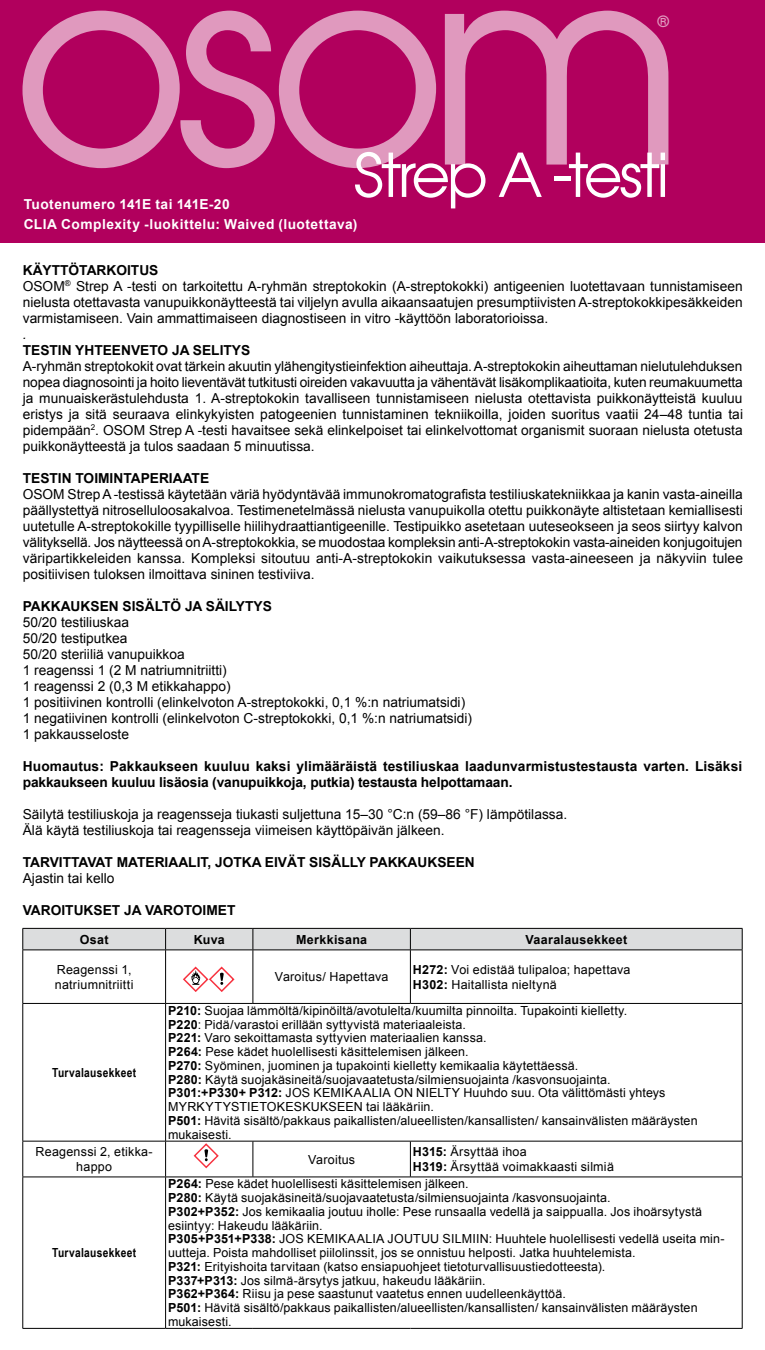
<style>
.page{position:relative;width:765px;height:1350px;background:#fff}
.page>*{position:absolute;margin:0;border:0;box-sizing:border-box;transform-origin:0 0}
.t1{font:60px "Avant Garde";letter-spacing:-.055em;color:#fff}
.t2{font:500 15.5px "Avant Garde";color:#e099be}
.t3{font:13.75px/16px "Arial";color:#000}
.t4{font:700 13.75px/16px "Arial";color:#000}
.t5{font:700 13.75px/20px "Arial";letter-spacing:.035em;color:#fff}
.t6{font:italic 13.75px "Arial";color:#000}
.t7{font:12.5px/13.8px "Arial";letter-spacing:.01em;color:#000}
.t8{font:700 12.5px "Arial";letter-spacing:.025em;color:#000}
.t9{font:700 12.5px "Arial Narrow";letter-spacing:.025em;color:#000}
.s1{font-weight:700}
</style>
<div class="page">
<div style="left:0;top:0;width:765px;height:243px;background:#b1005d"></div>
<svg style="left:23px;top:11px;width:413px;height:157px"></svg>
<svg style="left:445px;top:11px;width:223px;height:154px"></svg>
<div style="left:22px;top:928px;width:721px;height:22px;background:#dcddde"></div>
<hr style="left:22px;top:949px;width:144px;height:1px;background:#000">
<hr style="left:22px;top:950px;width:1px;height:53px;background:#000">
<hr style="left:166px;top:949px;width:87px;height:1px;background:#000">
<hr style="left:165px;top:950px;width:1px;height:53px;background:#000">
<hr style="left:253px;top:949px;width:157px;height:1px;background:#000">
<hr style="left:252px;top:950px;width:1px;height:53px;background:#000">
<hr style="left:410px;top:949px;width:332px;height:1px;background:#000">
<hr style="left:410px;top:950px;width:1px;height:53px;background:#000">
<hr style="left:742px;top:950px;width:1px;height:53px;background:#000">
<hr style="left:22px;top:1003px;width:144px;height:1px;background:#000">
<hr style="left:22px;top:1004px;width:1px;height:137px;background:#000">
<hr style="left:166px;top:1003px;width:87px;height:1px;background:#000">
<hr style="left:165px;top:1004px;width:1px;height:137px;background:#000">
<hr style="left:253px;top:1003px;width:157px;height:1px;background:#000">
<hr style="left:410px;top:1003px;width:332px;height:1px;background:#000">
<hr style="left:742px;top:1004px;width:1px;height:137px;background:#000">
<hr style="left:22px;top:1141px;width:144px;height:1px;background:#000">
<hr style="left:22px;top:1141px;width:1px;height:36px;background:#000">
<hr style="left:166px;top:1141px;width:87px;height:1px;background:#000">
<hr style="left:165px;top:1141px;width:1px;height:36px;background:#000">
<hr style="left:253px;top:1141px;width:157px;height:1px;background:#000">
<hr style="left:252px;top:1141px;width:1px;height:36px;background:#000">
<hr style="left:410px;top:1141px;width:332px;height:1px;background:#000">
<hr style="left:410px;top:1141px;width:1px;height:36px;background:#000">
<hr style="left:742px;top:1141px;width:1px;height:36px;background:#000">
<hr style="left:22px;top:1177px;width:144px;height:1px;background:#000">
<hr style="left:22px;top:1177px;width:1px;height:151px;background:#000">
<hr style="left:166px;top:1177px;width:87px;height:1px;background:#000">
<hr style="left:165px;top:1177px;width:1px;height:151px;background:#000">
<hr style="left:253px;top:1177px;width:157px;height:1px;background:#000">
<hr style="left:410px;top:1177px;width:332px;height:1px;background:#000">
<hr style="left:742px;top:1177px;width:1px;height:151px;background:#000">
<hr style="left:22px;top:1328px;width:144px;height:1px;background:#000">
<hr style="left:166px;top:1328px;width:87px;height:1px;background:#000">
<hr style="left:253px;top:1328px;width:157px;height:1px;background:#000">
<hr style="left:410px;top:1328px;width:332px;height:1px;background:#000">
<svg style="left:183px;top:967px;width:52px;height:25px"></svg>
<svg style="left:194px;top:1143px;width:25px;height:25px"></svg>
<p class="t2" style="left:657px;top:11px;width:14px">®</p>
<h1 class="t1" style="left:354px;top:138px;width:317px">Strep A -testi</h1>
<p class="t5" style="left:24px;top:194px;width:335px">Tuotenumero 141E tai 141E-20<br>CLIA Complexity -luokittelu: Waived (luotettava)</p>
<p class="t3" style="left:23px;top:262px;width:721px"><span class="s1">KÄYTTÖTARKOITUS<br></span>OSOM<sup>®</sup> Strep A -testi on tarkoitettu A-ryhmän streptokokin (A-streptokokki) antigeenien luotettavaan tunnistamiseen nielusta otettavasta vanupuikkonäytteestä tai viljelyn avulla aikaansaatujen presumptiivisten A-streptokokkipesäkkeiden varmistamiseen. Vain ammattimaiseen diagnostiseen in vitro -käyttöön laboratorioissa.</p>
<p class="t6" style="left:23px;top:325px;width:5px">.</p>
<p class="t4" style="left:23px;top:342px;width:229px">TESTIN YHTEENVETO JA SELITYS</p>
<p class="t3" style="left:23px;top:358px;width:722px;text-align:justify">A-ryhmän streptokokit ovat tärkein akuutin ylähengitystieinfektion aiheuttaja. A-streptokokin aiheuttaman nielutulehduksen nopea diagnosointi ja hoito lieventävät tutkitusti oireiden vakavuutta ja vähentävät lisäkomplikaatioita, kuten reumakuumetta ja munuaiskerästulehdusta 1. A-streptokokin tavalliseen tunnistamiseen nielusta otettavista puikkonäytteistä kuuluu eristys ja sitä seuraava elinkykyisten patogeenien tunnistaminen tekniikoilla, joiden suoritus vaatii 24–48 tuntia tai pidempään<sup>2</sup>. OSOM Strep A -testi havaitsee sekä elinkelpoiset tai elinkelvottomat organismit suoraan nielusta otetusta puikkonäytteestä ja tulos saadaan 5 minuutissa.</p>
<p class="t4" style="left:23px;top:470px;width:188px">TESTIN TOIMINTAPERIAATE</p>
<p class="t3" style="left:23px;top:486px;width:722px;text-align:justify">OSOM Strep A -testissä käytetään väriä hyödyntävää immunokromatografista testiliuskatekniikkaa ja kanin vasta-aineilla päällystettyä nitroselluloosakalvoa. Testimenetelmässä nielusta vanupuikolla otettu puikkonäyte altistetaan kemiallisesti uutetulle A-streptokokille tyypilliselle hiilihydraattiantigeenille. Testipuikko asetetaan uuteseokseen ja seos siirtyy kalvon välityksellä. Jos näytteessä on A-streptokokkia, se muodostaa kompleksin anti-A-streptokokin vasta-aineiden konjugoitujen väripartikkeleiden kanssa. Kompleksi sitoutuu anti-A-streptokokin vaikutuksessa vasta-aineeseen ja näkyviin tulee positiivisen tuloksen ilmoittava sininen testiviiva.</p>
<p class="t4" style="left:23px;top:598px;width:251px">PAKKAUKSEN SISÄLTÖ JA SÄILYTYS</p>
<p class="t3" style="left:23px;top:614px;width:451px">50/20 testiliuskaa<br>50/20 testiputkea<br>50/20 steriiliä vanupuikkoa<br>1 reagenssi 1 (2 M natriumnitriitti)<br>1 reagenssi 2 (0,3 M etikkahappo)<br>1 positiivinen kontrolli (elinkelvoton A-streptokokki, 0,1 %:n natriumatsidi)<br>1 negatiivinen kontrolli (elinkelvoton C-streptokokki, 0,1 %:n natriumatsidi)<br>1 pakkausseloste</p>
<p class="t4" style="left:23px;top:758px;width:721px">Huomautus: Pakkaukseen kuuluu kaksi ylimääräistä testiliuskaa laadunvarmistustestausta varten. Lisäksi pakkaukseen kuuluu lisäosia (vanupuikkoja, putkia) testausta helpottamaan.</p>
<p class="t3" style="left:23px;top:806px;width:546px">Säilytä testiliuskoja ja reagensseja tiukasti suljettuna 15–30 °C:n (59–86 °F) lämpötilassa.<br>Älä käytä testiliuskoja tai reagensseja viimeisen käyttöpäivän jälkeen.</p>
<p class="t4" style="left:23px;top:854px;width:453px">TARVITTAVAT MATERIAALIT, JOTKA EIVÄT SISÄLLY PAKKAUKSEEN</p>
<p class="t3" style="left:23px;top:870px;width:93px">Ajastin tai kello</p>
<p class="t4" style="left:23px;top:902px;width:214px">VAROITUKSET JA VAROTOIMET</p>
<p class="t8" style="left:80px;top:931px;width:30px">Osat</p>
<p class="t8" style="left:194px;top:931px;width:33px">Kuva</p>
<p class="t8" style="left:296px;top:931px;width:73px">Merkkisana</p>
<p class="t8" style="left:525px;top:931px;width:103px">Vaaralausekkeet</p>
<p class="t7" style="left:55px;top:962px;width:80px;line-height:15px">Reagenssi 1, natriumnitriitti</p>
<p class="t7" style="left:275px;top:970px;width:115px">Varoitus/ Hapettava</p>
<p class="t7" style="left:413px;top:962px;width:219px;line-height:15px"><span class="s1">H272:</span> Voi edistää tulipaloa; hapettava<br><span class="s1">H302:</span> Haitallista nieltynä</p>
<p class="t9" style="left:52px;top:1063px;width:86px">Turvalausekkeet</p>
<p class="t7" style="left:168px;top:1004px;width:531px"><span class="s1">P210:</span> Suojaa lämmöltä/kipinöiltä/avotulelta/kuumilta pinnoilta. Tupakointi kielletty.<br><span class="s1">P220</span>: Pidä/varastoi erillään syttyvistä materiaaleista.<br><span class="s1">P221:</span> Varo sekoittamasta syttyvien materiaalien kanssa.<br><span class="s1">P264:</span> Pese kädet huolellisesti käsittelemisen jälkeen.<br><span class="s1">P270:</span> Syöminen, juominen ja tupakointi kielletty kemikaalia käytettäessä.<br><span class="s1">P280:</span> Käytä suojakäsineitä/suojavaatetusta/silmiensuojainta /kasvonsuojainta.<br><span class="s1">P301:+P330+ P312:</span> JOS KEMIKAALIA ON NIELTY Huuhdo suu. Ota välittömästi yhteys MYRKYTYSTIETOKESKUKSEEN tai lääkäriin.<br><span class="s1">P501:</span> Hävitä sisältö/pakkaus paikallisten/alueellisten/kansallisten/ kansainvälisten määräysten mukaisesti.</p>
<p class="t7" style="left:36px;top:1144px;width:119px;line-height:15px;text-align:center">Reagenssi 2, etikka&shy;happo</p>
<p class="t7" style="left:308px;top:1152px;width:49px">Varoitus</p>
<p class="t7" style="left:413px;top:1144px;width:203px;line-height:15px"><span class="s1">H315:</span> Ärsyttää ihoa<br><span class="s1">H319:</span> Ärsyttää voimakkaasti silmiä</p>
<p class="t9" style="left:52px;top:1243px;width:86px">Turvalausekkeet</p>
<p class="t7" style="left:168px;top:1177px;width:558px"><span class="s1">P264:</span> Pese kädet huolellisesti käsittelemisen jälkeen.<br><span class="s1">P280:</span> Käytä suojakäsineitä/suojavaatetusta/silmiensuojainta /kasvonsuojainta.<br><span class="s1">P302+P352:</span> Jos kemikaalia joutuu iholle: Pese runsaalla vedellä ja saippualla. Jos ihoärsytystä esiintyy: Hakeudu lääkäriin.<br><span class="s1">P305+P351+P338:</span> JOS KEMIKAALIA JOUTUU SILMIIN: Huuhtele huolellisesti vedellä useita min&shy;uutteja. Poista mahdolliset piilolinssit, jos se onnistuu helposti. Jatka huuhtelemista.<br><span class="s1">P321:</span> Erityishoita tarvitaan (katso ensiapuohjeet tietoturvallisuustiedotteesta).<br><span class="s1">P337+P313:</span> Jos silmä-ärsytys jatkuu, hakeudu lääkäriin.<br><span class="s1">P362+P364:</span> Riisu ja pese saastunut vaatetus ennen uudelleenkäyttöä.<br><span class="s1">P501:</span> Hävitä sisältö/pakkaus paikallisten/alueellisten/kansallisten/ kansainvälisten määräysten mukaisesti.</p>
</div>
